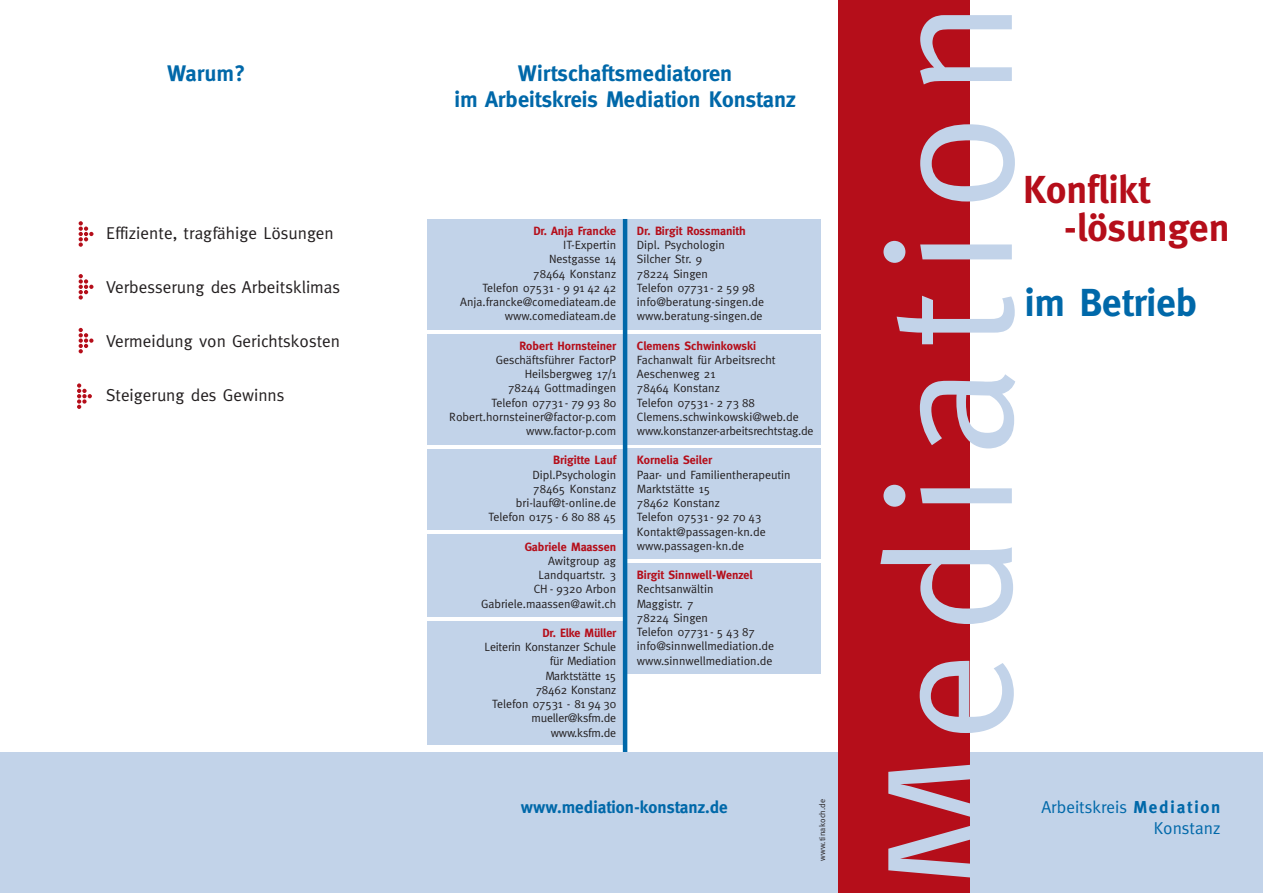
<style>
.page{position:relative;width:1263px;height:893px;background:#fff}
.page>*{position:absolute;margin:0;border:0;box-sizing:border-box;transform-origin:0 0}
.t1{font:180px "Meta";letter-spacing:.095em;color:#c2d3e9}
.t2{font:700 39px/37.5px "Meta";color:#b50e1a}
.t3{font:700 39px "Meta";color:#0068a9}
.t4{font:700 22.5px/25.5px "Meta";color:#0068a9;text-align:center}
.t5{font:17.25px "Meta";color:#231f20}
.t6{font:17.25px/21px "Meta";color:#0068a9;text-align:right}
.t7{font:700 17.25px "Meta";color:#0068a9}
.t8{font:12px/14.2px "Meta";color:#231f20;text-align:right}
.t9{font:700 12px "Meta";color:#b50e1a}
.t10{font:8.25px "Meta";letter-spacing:.015em;color:#231f20}
.s1{font-weight:700}
</style>
<div class="page">
<div style="left:625px;top:449px;width:196px;height:110px;background:#c2d3e9"></div>
<div style="left:625px;top:563px;width:196px;height:111px;background:#c2d3e9"></div>
<div style="left:427px;top:621px;width:196px;height:123px;background:#c2d3e9"></div>
<div style="left:427px;top:534px;width:196px;height:83px;background:#c2d3e9"></div>
<div style="left:625px;top:334px;width:196px;height:110px;background:#c2d3e9"></div>
<div style="left:625px;top:219px;width:196px;height:111px;background:#c2d3e9"></div>
<div style="left:427px;top:449px;width:196px;height:80px;background:#c2d3e9"></div>
<div style="left:427px;top:334px;width:196px;height:110px;background:#c2d3e9"></div>
<div style="left:427px;top:219px;width:196px;height:111px;background:#c2d3e9"></div>
<hr style="left:623px;top:219px;width:4px;height:536px;background:#0068a9">
<div style="left:0;top:753px;width:1263px;height:140px;background:#c2d3e9"></div>
<div style="left:838px;top:0;width:131px;height:893px;background:#b50e1a"></div>
<svg style="left:79px;top:221px;width:14px;height:26px"></svg>
<svg style="left:79px;top:274px;width:14px;height:26px"></svg>
<svg style="left:79px;top:328px;width:14px;height:25px"></svg>
<svg style="left:77px;top:383px;width:15px;height:26px"></svg>
<h3 class="t4" style="left:167px;top:61px;width:80px">Warum?</h3>
<h3 class="t5" style="left:106px;top:223px;width:229px">Effiziente, tragfähige Lösungen</h3>
<h3 class="t5" style="left:106px;top:277px;width:235px">Verbesserung des Arbeitsklimas</h3>
<h3 class="t5" style="left:106px;top:331px;width:235px">Vermeidung von Gerichtskosten</h3>
<h3 class="t5" style="left:106px;top:385px;width:180px">Steigerung des Gewinns</h3>
<h3 class="t4" style="left:454px;top:61px;width:343px">Wirtschaftsmediatoren<br>im Arbeitskreis Mediation Konstanz</h3>
<p class="t9" style="left:533px;top:224px;width:84px">Dr. Anja Francke</p>
<p class="t8" style="left:460px;top:238px;width:157px">IT-Expertin<br>Nestgasse 14<br>78464 Konstanz<br>Telefon 07531 - 9 91 42 42<br>Anja.francke@comediateam.de www.comediateam.de</p>
<p class="t9" style="left:520px;top:338px;width:98px">Robert Hornsteiner</p>
<p class="t8" style="left:449px;top:353px;width:168px">Geschäftsführer FactorP<br>Heilsbergweg 17/1<br>78244 Gottmadingen<br>Telefon 07731- 79 93 80<br>Robert.hornsteiner@factor-p.com www.factor-p.com</p>
<p class="t9" style="left:553px;top:453px;width:64px">Brigitte Lauf</p>
<p class="t8" style="left:488px;top:467px;width:129px">Dipl.Psychologin<br>78465 Konstanz bri-lauf@t-online.de<br>Telefon 0175- 6 80 88 45</p>
<p class="t9" style="left:525px;top:539px;width:93px">Gabriele Maassen</p>
<p class="t8" style="left:481px;top:554px;width:137px">Awitgroup ag<br>Landquartstr. 3<br>CH- 9320 Arbon<br>Gabriele.maassen@awit.ch</p>
<p class="t9" style="left:543px;top:626px;width:75px">Dr. Elke Müller</p>
<p class="t8" style="left:485px;top:640px;width:133px">Leiterin Konstanzer Schule für Mediation<br>Marktstätte 15<br>78462 Konstanz<br>Telefon 07531 - 81 94 30 mueller@ksfm.de www.ksfm.de</p>
<p class="t9" style="left:637px;top:224px;width:110px">Dr. Birgit Rossmanith</p>
<p class="t8" style="left:637px;top:238px;width:129px;text-align:left">Dipl. Psychologin<br>Silcher Str. 9<br>78224 Singen<br>Telefon 07731- 2 59 98 info@beratung-singen.de www.beratung-singen.de</p>
<p class="t9" style="left:637px;top:338px;width:121px">Clemens Schwinkowski</p>
<p class="t8" style="left:637px;top:353px;width:178px;text-align:left">Fachanwalt für Arbeitsrecht<br>Aeschenweg 21<br>78464 Konstanz<br>Telefon 07531- 2 73 88<br>Clemens.schwinkowski@web.de www.konstanzer-arbeitsrechtstag.de</p>
<p class="t9" style="left:637px;top:453px;width:77px">Kornelia Seiler</p>
<p class="t8" style="left:637px;top:467px;width:155px;text-align:left">Paar- und Familientherapeutin<br>Marktstätte 15<br>78462 Konstanz<br>Telefon 07531- 92 70 43<br>Kontakt@passagen-kn.de www.passagen-kn.de</p>
<p class="t9" style="left:637px;top:568px;width:117px">Birgit Sinnwell-Wenzel</p>
<p class="t8" style="left:637px;top:582px;width:139px;text-align:left">Rechtsanwältin<br>Maggistr. 7<br>78224 Singen<br>Telefon 07731- 5 43 87 info@sinnwellmediation.de www.sinnwellmediation.de</p>
<h3 class="t7" style="left:521px;top:797px;width:209px">www.mediation-konstanz.de</h3>
<p class="t10" style="left:818px;top:861px;width:63px;rotate:-90deg">www.t ni akoch.de</p>
<h1 class="t1" style="left:844px;top:893px;width:894px;rotate:-90deg">Mediation</h1>
<h2 class="t2" style="left:1064px;top:171px;width:167px;text-indent:-41px">Konflikt -lösungen</h2>
<h2 class="t3" style="left:1025px;top:280px;width:174px">im Betrieb</h2>
<h3 class="t6" style="left:1041px;top:796px;width:181px">Arbeitskreis <span class="s1">Mediation<br></span>Konstanz</h3>
</div>
